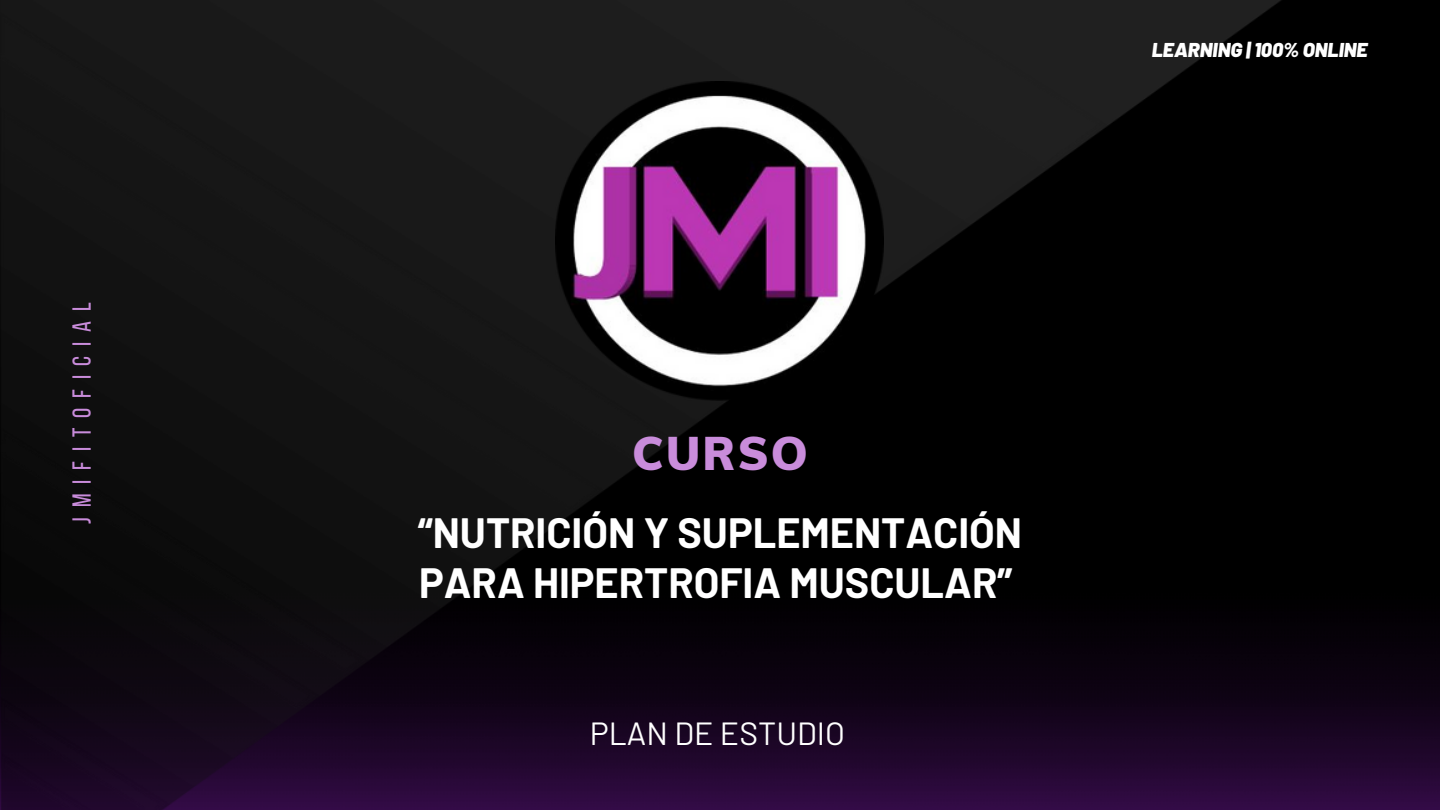
<style>
.page{position:relative;width:1440px;height:810px;background:#000}
.page>*{position:absolute;margin:0;border:0;box-sizing:border-box;transform-origin:0 0}
.t1{font:900 46.2px "Muli";letter-spacing:.045em;color:#c98cdb}
.t2{font:700 41.4px/49.6px "Barlow";color:#fff}
.t3{font:32px "Barlow";color:#fff}
.t4{font:26px "Bebas Neue";letter-spacing:.38em;color:#c98cdb}
.t5{font:italic 900 20px "Barlow";color:#fff}
</style>
<div class="page">
<img style="left:1282px;top:645px;width:158px;height:165px">
<img style="left:0;top:0;width:1282px;height:810px">
<img style="left:555px;top:81px;width:329px;height:319px">
<p class="t4" style="left:71px;top:524px;width:223px;rotate:-90deg">jmifitoficial</p>
<h2 class="t5" style="left:1152px;top:37px;width:217px">LEARNING | 100% ONLINE</h2>
<h3 class="t1" style="left:632px;top:423px;width:177px">CURSO</h3>
<p class="t2" style="left:418px;top:507px;width:606px">“NUTRICIÓN Y SUPLEMENTACIÓN<br>PARA HIPERTROFIA MUSCULAR”</p>
<p class="t3" style="left:590px;top:713px;width:257px">PLAN DE ESTUDIO</p>
</div>
